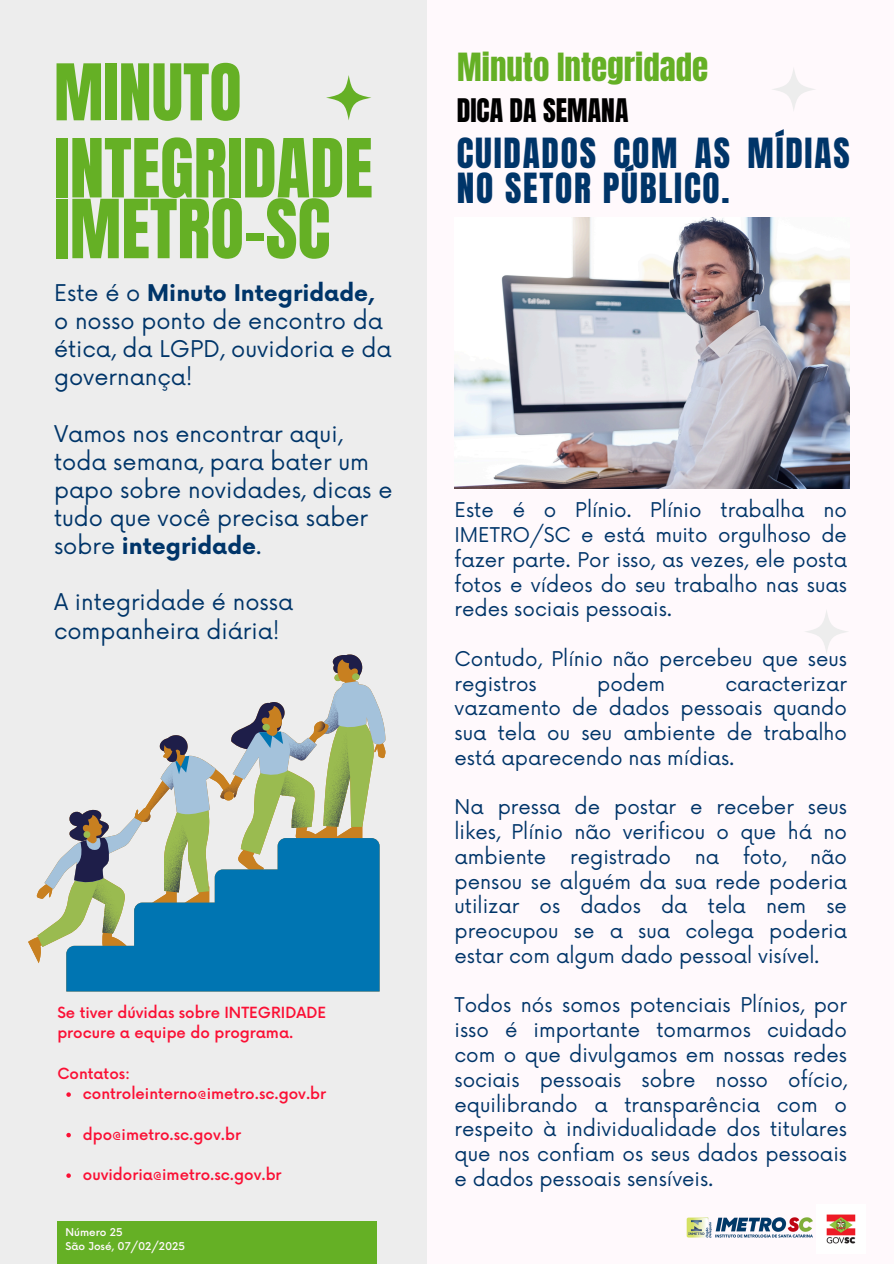
<style>
.page{position:relative;width:894px;height:1264px;background:#fff}
.page>*{position:absolute;margin:0;border:0;box-sizing:border-box;transform-origin:0 0}
.t1{font:69.15px/60.8px "Anton";color:#65b025}
.t2{font:66.3px "Anton";color:#65b025}
.t3{font:35.25px/34.8px "Anton";letter-spacing:.05em;color:#003569}
.t4{font:33px "Anton";color:#65b025}
.t5{font:27.6px "Anton";color:#000}
.t6{font:22.5px/28.2px "Now";color:#003569}
.t7{font:19.8px/24.8px "Now";color:#003569;text-align:justify}
.t8{font:500 15px/20.2px "Now";color:#fb1035}
.t9{font:500 10.5px "Now";color:#fff9fc}
.s1{font-weight:700}
</style>
<div class="page">
<div style="left:0;top:0;width:893px;height:1263px;background:#fff9fc"></div>
<div style="left:0;top:0;width:426px;height:1263px;background:#ededed"></div>
<div style="left:770px;top:67px;width:45px;height:45px;background:linear-gradient(to right,#fbf6f9,#f9f5f7);border-radius:50%"></div>
<div style="left:803px;top:609px;width:45px;height:45px;background:linear-gradient(to right,#fbf6f9,#faf5f7);border-radius:50%"></div>
<svg style="left:326px;top:75px;width:45px;height:45px"></svg>
<div style="left:57px;top:1221px;width:320px;height:42px;background:#65b025"></div>
<img style="left:826px;top:1214px;width:30px;height:30px">
<img style="left:686px;top:1217px;width:127px;height:21px">
<div style="left:66px;top:963px;width:313px;height:28px;background:#0075b2"></div>
<svg style="left:28px;top:654px;width:357px;height:309px"></svg>
<img style="left:454px;top:218px;width:395px;height:270px">
<svg style="left:66px;top:1092px;width:5px;height:4px"></svg>
<svg style="left:66px;top:1132px;width:5px;height:5px"></svg>
<svg style="left:66px;top:1173px;width:5px;height:4px"></svg>
<p class="t2" style="left:54px;top:45px;width:189px">MINUTO</p>
<h3 class="t4" style="left:457px;top:44px;width:252px">Minuto Integridade</h3>
<p class="t5" style="left:456px;top:90px;width:173px">DICA DA SEMANA</p>
<h1 class="t1" style="left:54px;top:139px;width:320px">INTEGRIDADE<br>IMETRO-SC</h1>
<p class="t3" style="left:456px;top:137px;width:394px">CUIDADOS COM AS MÍDIAS<br>NO SETOR PÚBLICO.</p>
<p class="t6" style="left:54px;top:280px;width:339px">Este é o <span class="s1">Minuto Integridade, </span>o nosso ponto de encontro da ética, da LGPD, ouvidoria e da governança!</p>
<p class="t6" style="left:54px;top:420px;width:340px">Vamos nos encontrar aqui, toda semana, para bater um papo sobre novidades, dicas e tudo que você precisa saber sobre <span class="s1">integridade</span>.</p>
<p class="t6" style="left:54px;top:589px;width:241px">A integridade é nossa companheira diária!</p>
<h1 class="t8" style="left:57px;top:1003px;width:270px">Se tiver dúvidas sobre INTEGRIDADE procure a equipe do programa.</h1>
<h5 class="t8" style="left:57px;top:1064px;width:74px">Contatos:</h5>
<h5 class="t8" style="left:83px;top:1084px;width:245px">controleinterno@imetro.sc.gov.br</h5>
<h5 class="t8" style="left:83px;top:1124px;width:160px">dpo@imetro.sc.gov.br</h5>
<p class="t8" style="left:83px;top:1165px;width:200px">ouvidoria@imetro.sc.gov.br</p>
<p class="t9" style="left:66px;top:1226px;width:58px">Número 25</p>
<p class="t9" style="left:66px;top:1240px;width:121px">São José, 07/02/2025</p>
<h4 class="t7" style="left:454px;top:498px;width:394px">Este é o Plínio. Plínio trabalha no IMETRO/SC e está muito orgulhoso de fazer parte. Por isso, as vezes, ele posta fotos e vídeos do seu trabalho nas suas redes sociais pessoais.</h4>
<p class="t7" style="left:454px;top:647px;width:394px">Contudo, Plínio não percebeu que seus registros</p>
<p class="t7" style="left:597px;top:672px;width:69px">podem</p>
<p class="t7" style="left:454px;top:672px;width:394px;text-indent:271px">caracterizar vazamento de dados pessoais quando sua tela ou seu ambiente de trabalho está aparecendo nas mídias.</p>
<h2 class="t7" style="left:454px;top:795px;width:394px">Na pressa de postar e receber seus likes, Plínio não verificou o que há no ambiente registrado na foto, não pensou se alguém da sua rede poderia utilizar os dados da tela nem se preocupou se a sua colega poderia estar com algum dado pessoal visível.</h2>
<p class="t7" style="left:454px;top:993px;width:394px">Todos nós somos potenciais Plínios, por isso é importante tomarmos cuidado com o que divulgamos em nossas redes sociais pessoais sobre nosso ofício, equilibrando a transparência com o respeito à individualidade dos titulares que nos confiam os seus dados pessoais e dados pessoais sensíveis.</p>
</div>
